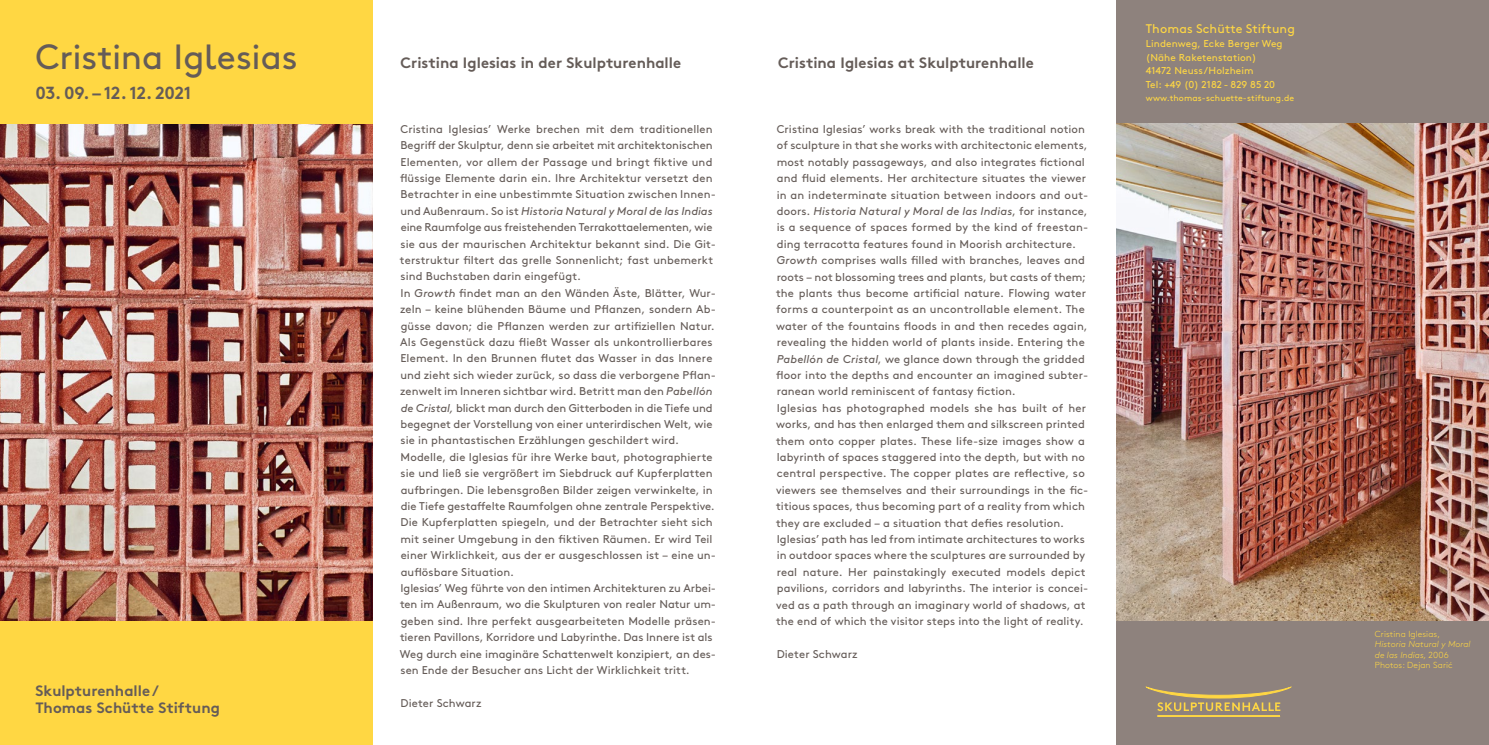
<style>
.page{position:relative;width:1489px;height:745px;background:#fff}
.page>*{position:absolute;margin:0;border:0;box-sizing:border-box;transform-origin:0 0}
.t1{font:35px "Brown Pro";letter-spacing:-.005em;color:#655c58}
.t2{font:700 17.5px "Brown Pro";letter-spacing:-.02em;color:#655c58}
.t3{font:700 15px/17.5px "Brown Pro";color:#655c58}
.t4{font:12.5px "Brown Pro";letter-spacing:.01em;color:#ffd743}
.t5{font:11.25px/16.4px "Brown Pro";letter-spacing:.01em;color:#655c58}
.t6{font:10px/13.8px "Brown Pro";letter-spacing:.01em;color:#ffd743}
.t7{font:italic 300 8.75px/10.5px "Brown Pro";letter-spacing:.01em;color:#ffd743}
.t8{font:8.75px "Brown Pro";letter-spacing:.01em;color:#ffd743}
.t9{font:300 8.75px "Brown Pro";letter-spacing:.01em;color:#ffd743}
.s1{font-family:"P22 Underground CE Medium"}
.s2{font-style:italic}
.s3{font-style:normal}
</style>
<div class="page">
<img style="left:0;top:123px;width:372px;height:498px">
<div style="left:0;top:0;width:372px;height:123px;background:#ffd743"></div>
<div style="left:0;top:621px;width:372px;height:123px;background:#ffd743"></div>
<div style="left:1116px;top:0;width:372px;height:744px;background:#8e827d"></div>
<hr style="left:1157px;top:714px;width:122px;height:2px;background:#ffd743">
<svg style="left:1145px;top:686px;width:146px;height:24px"></svg>
<img style="left:1116px;top:123px;width:372px;height:497px">
<h1 class="t1" style="left:35px;top:30px;width:264px">Cristina Ig<span class="s1">l</span>esias</h1>
<h2 class="t2" style="left:35px;top:78px;width:157px">03.09. – 12. 12. 2021</h2>
<h3 class="t3" style="left:35px;top:679px;width:186px">Skulpturenhalle /<br>Thomas Schütte Stiftung</h3>
<h3 class="t3" style="left:400px;top:52px;width:282px">Cristina Iglesias in der Skulpturenhalle</h3>
<h3 class="t3" style="left:778px;top:52px;width:257px">Cristina Iglesias at Skulpturenhalle</h3>
<p class="t5" style="left:400px;top:120px;width:318px">Cristina Iglesias’ Werke brechen mit dem traditionellen Begriff der Skulptur, denn sie arbeitet mit architektonischen Elementen, vor allem der Passage und bringt fiktive und flüssige Elemente darin ein. Ihre Architektur versetzt den Betrachter in eine unbestimmte Situation zwischen Innen&shy;und Außenraum. So ist <span class="s2">Historia Natural y Moral de las Indias </span>eine Raumfolge aus freistehenden Terrakottaelementen, wie sie aus der maurischen Architektur bekannt sind. Die Git&shy;terstruktur filtert das grelle Sonnenlicht; fast unbemerkt sind Buchstaben darin eingefügt.<br>In <span class="s2">Growth</span> findet man an den Wänden Äste, Blätter, Wur&shy;zeln – keine blühenden Bäume und Pflanzen, sondern Ab&shy;güsse davon; die Pflanzen werden zur artifiziellen Natur.<br>Als Gegenstück dazu fließt Wasser als unkontrollierbares Element. In den Brunnen flutet das Wasser in das Innere und zieht sich wieder zurück, so dass die verborgene Pflan&shy;zenwelt im Inneren sichtbar wird. Betritt man den <span class="s2">Pabellón de Cristal,</span> blickt man durch den Gitterboden in die Tiefe und begegnet der Vorstellung von einer unterirdischen Welt, wie sie in phantastischen Erzählungen geschildert wird.<br>Modelle, die Iglesias für ihre Werke baut, photographierte sie und ließ sie vergrößert im Siebdruck auf Kupferplatten aufbringen. Die lebensgroßen Bilder zeigen verwinkelte, in die Tiefe gestaffelte Raumfolgen ohne zentrale Perspektive.<br>Die Kupferplatten spiegeln, und der Betrachter sieht sich mit seiner Umgebung in den fiktiven Räumen. Er wird Teil einer Wirklichkeit, aus der er ausgeschlossen ist – eine un-- auflösbare Situation.<br>Iglesias’ Weg führte von den intimen Architekturen zu Arbei&shy;ten im Außenraum, wo die Skulpturen von realer Natur um-- geben sind. Ihre perfekt ausgearbeiteten Modelle präsen&shy;tieren Pavillons, Korridore und Labyrinthe. Das Innere ist als Weg durch eine imaginäre Schattenwelt konzipiert, an des&shy;sen Ende der Besucher ans Licht der Wirklichkeit tritt.</p>
<p class="t5" style="left:400px;top:693px;width:82px">Dieter Schwarz</p>
<p class="t5" style="left:776px;top:120px;width:314px">Cristina Iglesias’ works break with the traditional notion of sculpture in that she works with architectonic elements, most notably passageways, and also integrates fictional and fluid elements. Her architecture situates the viewer in an indeterminate situation between indoors and out&shy;doors. <span class="s2">Historia Natural y Moral de las Indias</span>, for instance, is a sequence of spaces formed by the kind of freestan&shy;ding terracotta features found in Moorish architecture.<br><span class="s2">Growth</span> comprises walls filled with branches, leaves and roots – not blossoming trees and plants, but casts of them; the plants thus become artificial nature. Flowing water forms a counterpoint as an uncontrollable element. The water of the fountains floods in and then recedes again, revealing the hidden world of plants inside. Entering the <span class="s2">Pabellón de Cristal</span>, we glance down through the gridded floor into the depths and encounter an imagined subter&shy;ranean world reminiscent of fantasy fiction.<br>Iglesias has photographed models she has built of her works, and has then enlarged them and silkscreen printed them onto copper plates. These life-size images show a labyrinth of spaces staggered into the depth, but with no central perspective. The copper plates are reflective, so viewers see themselves and their surroundings in the fic&shy;titious spaces, thus becoming part of a reality from which they are excluded – a situation that defies resolution.<br>Iglesias’ path has led from intimate architectures to works in outdoor spaces where the sculptures are surrounded by real nature. Her painstakingly executed models depict pavilions, corridors and labyrinths. The interior is concei&shy;ved as a path through an imaginary world of shadows, at the end of which the visitor steps into the light of reality.</p>
<p class="t5" style="left:776px;top:644px;width:82px">Dieter Schwarz</p>
<p class="t4" style="left:1145px;top:19px;width:151px">Thomas Schütte Stiftung</p>
<p class="t6" style="left:1145px;top:36px;width:138px">Lindenweg, Ecke Berger Weg (Nähe Raketenstation)<br>41472 Neuss/Holzheim<br>Tel: +49 (0) 2182 - 829 85 20</p>
<p class="t8" style="left:1145px;top:91px;width:150px">www.thomas-schuette-stiftung.de</p>
<p class="t9" style="left:1374px;top:626px;width:67px">Cristina Iglesias,</p>
<p class="t7" style="left:1374px;top:637px;width:97px">Historia Natural y Moral de las Indias, <span class="s3">2006<br>Photos: Dejan Sarić</span></p>
</div>
